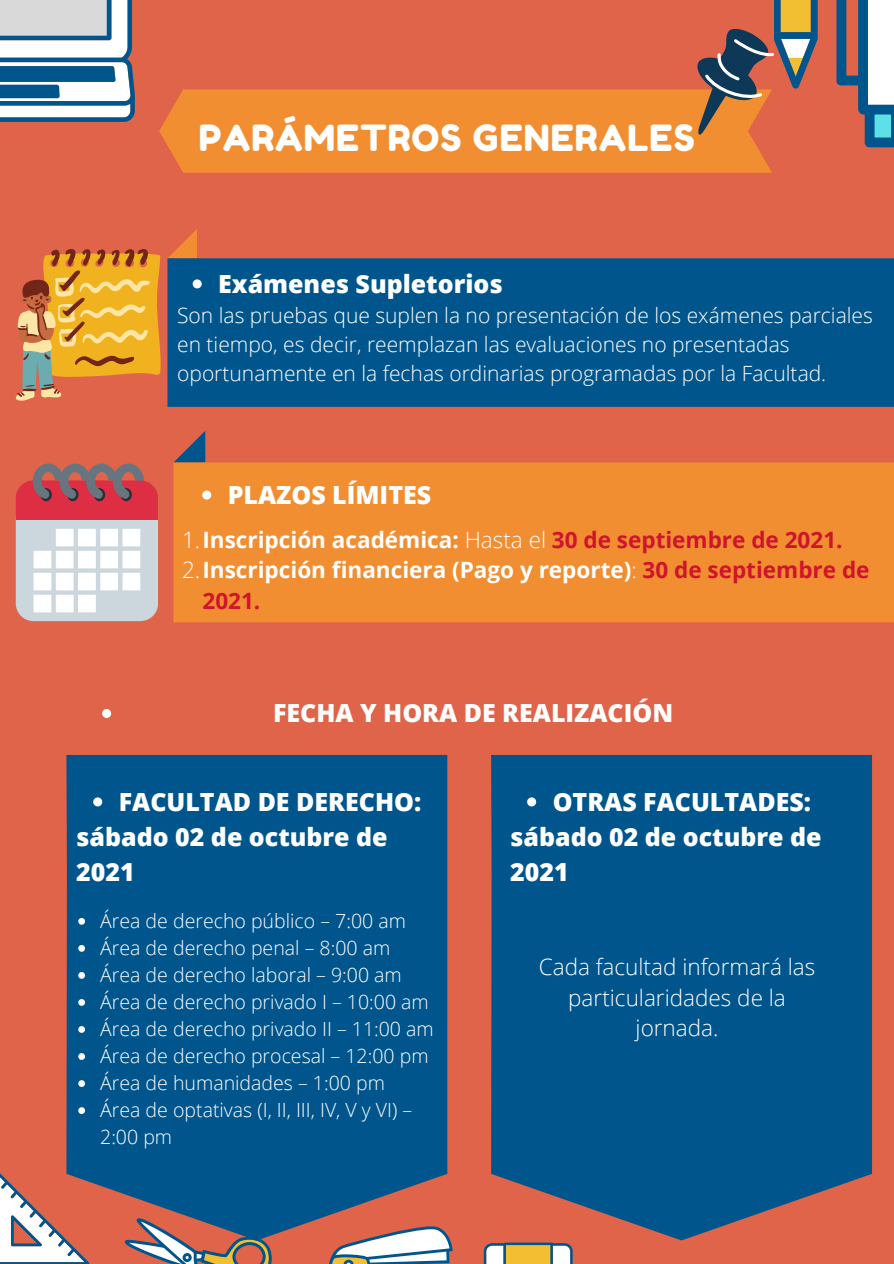
<style>
.page{position:relative;width:894px;height:1264px;background:#fff}
.page>*{position:absolute;margin:0;border:0;box-sizing:border-box;transform-origin:0 0}
.t1{font:36px "Fredoka One";letter-spacing:.03em;color:#fff}
.t2{font:800 24.9px/35px "Open Sans";color:#fff}
.t3{font:700 22.5px/30.5px "Open Sans";color:#fff}
.t4{font:300 22.5px/30.5px "Open Sans";color:#fff;text-align:center}
.t5{font:300 21px/29.2px "Open Sans";color:#fff}
.t6{font:300 19.5px/27px "Open Sans";color:#fff}
.s1{font-weight:300}
.s2{color:#cf142b}
</style>
<div class="page">
<div style="left:0;top:0;width:893px;height:1263px;background:#df6449"></div>
<svg style="left:0;top:1173px;width:89px;height:90px"></svg>
<svg style="left:483px;top:1242px;width:89px;height:21px"></svg>
<svg style="left:329px;top:1234px;width:124px;height:29px"></svg>
<svg style="left:125px;top:1240px;width:147px;height:23px"></svg>
<div style="left:159px;top:89px;width:612px;height:84px;background:#f28e32"></div>
<svg style="left:174px;top:431px;width:31px;height:31px"></svg>
<div style="left:173px;top:462px;width:720px;height:160px;background:#f28e32"></div>
<svg style="left:836px;top:0;width:57px;height:147px"></svg>
<svg style="left:0;top:0;width:135px;height:121px"></svg>
<svg style="left:168px;top:229px;width:29px;height:29px"></svg>
<div style="left:167px;top:258px;width:726px;height:149px;background:#00568c"></div>
<svg style="left:694px;top:0;width:123px;height:139px"></svg>
<svg style="left:16px;top:249px;width:144px;height:151px"></svg>
<svg style="left:16px;top:463px;width:142px;height:158px"></svg>
<div style="left:66px;top:755px;width:381px;height:485px;background:#00568c"></div>
<svg style="left:202px;top:490px;width:9px;height:9px"></svg>
<svg style="left:102px;top:709px;width:9px;height:9px"></svg>
<svg style="left:78px;top:918px;width:7px;height:6px"></svg>
<svg style="left:78px;top:945px;width:7px;height:6px"></svg>
<svg style="left:78px;top:972px;width:7px;height:6px"></svg>
<svg style="left:78px;top:999px;width:7px;height:6px"></svg>
<svg style="left:78px;top:1026px;width:7px;height:6px"></svg>
<svg style="left:78px;top:1053px;width:7px;height:6px"></svg>
<svg style="left:78px;top:1080px;width:7px;height:6px"></svg>
<svg style="left:78px;top:1107px;width:7px;height:6px"></svg>
<svg style="left:93px;top:797px;width:9px;height:9px"></svg>
<svg style="left:193px;top:279px;width:9px;height:9px"></svg>
<div style="left:491px;top:755px;width:380px;height:485px;background:#00568c"></div>
<svg style="left:527px;top:797px;width:9px;height:9px"></svg>
<p class="t1" style="left:199px;top:116px;width:497px">PARÁMETROS GENERALES</p>
<p class="t2" style="left:218px;top:266px;width:286px">Exámenes Supletorios</p>
<p class="t5" style="left:177px;top:300px;width:697px">Son las pruebas que suplen la no presentación de los exámenes parciales en tiempo, es decir, reemplazan las evaluaciones no presentadas oportunamente en la fechas ordinarias programadas por la Facultad.</p>
<p class="t2" style="left:228px;top:477px;width:205px">PLAZOS LÍMITES</p>
<p class="t3" style="left:182px;top:524px;width:661px"><span class="s1">1.</span>Inscripción académica: <span class="s1">Hasta el</span> <span class="s2">30 de septiembre de 2021.</span></p>
<p class="t3" style="left:202px;top:554px;width:668px;text-indent:-20px"><span class="s1">2.</span>Inscripción financiera (Pago y reporte)<span class="s1">:</span> <span class="s2">30 de septiembre de<br>2021.</span></p>
<p class="t2" style="left:273px;top:695px;width:401px">FECHA Y HORA DE REALIZACIÓN</p>
<p class="t2" style="left:119px;top:783px;width:304px">FACULTAD DE DERECHO:</p>
<p class="t2" style="left:76px;top:818px;width:313px">sábado 02 de octubre de<br>2021</p>
<p class="t6" style="left:100px;top:907px;width:307px">Área de derecho público – 7:00 am</p>
<p class="t6" style="left:100px;top:934px;width:291px">Área de derecho penal – 8:00 am</p>
<p class="t6" style="left:100px;top:961px;width:303px">Área de derecho laboral – 9:00 am</p>
<p class="t6" style="left:100px;top:988px;width:330px">Área de derecho privado I – 10:00 am</p>
<p class="t6" style="left:100px;top:1015px;width:335px">Área de derecho privado II – 11:00 am</p>
<p class="t6" style="left:100px;top:1042px;width:330px">Área de derecho procesal – 12:00 pm</p>
<p class="t6" style="left:100px;top:1069px;width:286px">Área de humanidades – 1:00 pm</p>
<p class="t6" style="left:100px;top:1096px;width:313px">Área de optativas (I, II, III, IV, V y VI) –<br>2:00 pm</p>
<p class="t2" style="left:552px;top:783px;width:260px">OTRAS FACULTADES:</p>
<p class="t2" style="left:510px;top:818px;width:313px">sábado 02 de octubre de<br>2021</p>
<p class="t4" style="left:538px;top:951px;width:278px">Cada facultad informará las particularidades de la jornada.</p>
</div>
